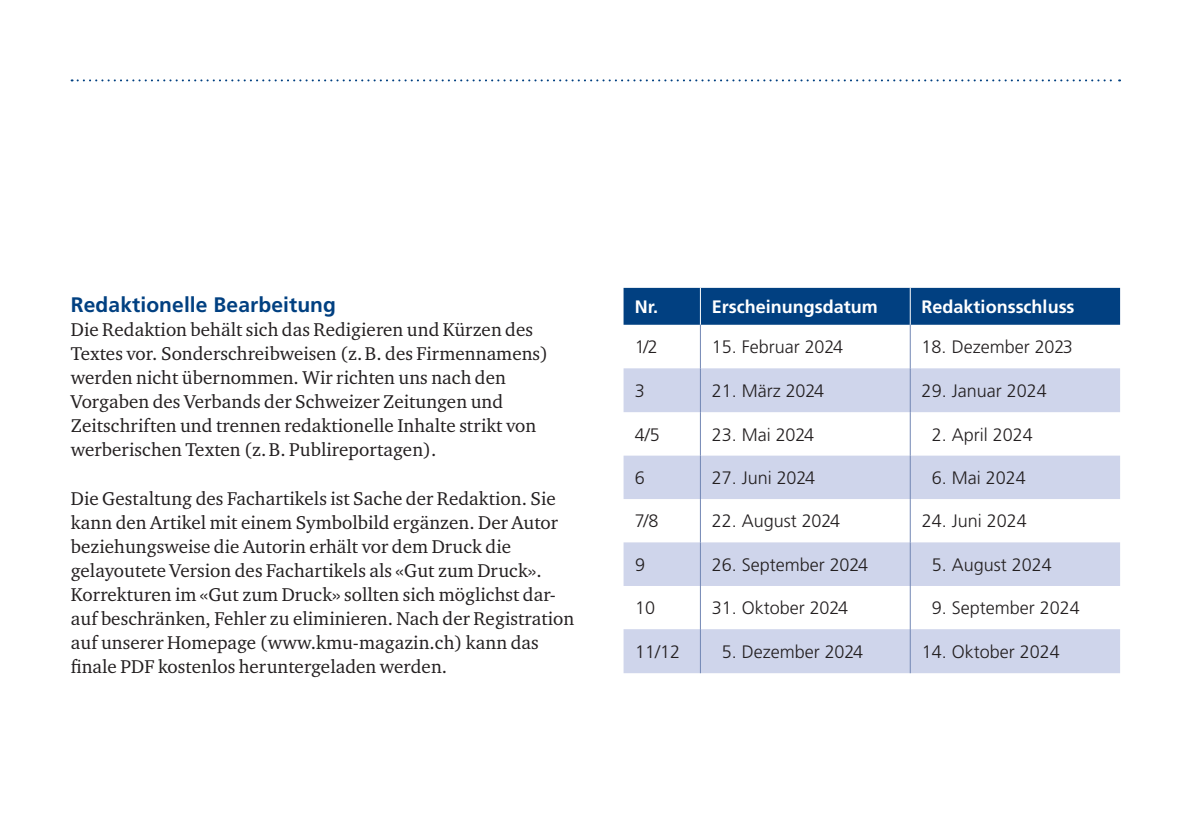
<style>
.page{position:relative;width:1191px;height:840px;background:#fff}
.page>*{position:absolute;margin:0;border:0;box-sizing:border-box;transform-origin:0 0}
.t1{font:700 21px "Frutiger LT Std";letter-spacing:.005em;color:#014081}
.t2{font:19px/24px "Charter ITC Std";letter-spacing:.005em;color:#231f20}
.t3{font:300 18px "Frutiger LT Std";color:#231f20}
.t4{font:700 18px "Frutiger LT Std";color:#fff}
</style>
<div class="page">
<svg style="left:72px;top:79px;width:1048px;height:2px"></svg>
<div style="left:623px;top:288px;width:497px;height:36px;background:#014081"></div>
<svg style="left:623px;top:368px;width:497px;height:304px;fill:#cfd5eb"></svg>
<hr style="left:700px;top:288px;width:1px;height:36px;background:#fff">
<hr style="left:700px;top:324px;width:1px;height:44px;background:#7186b4">
<hr style="left:910px;top:288px;width:1px;height:36px;background:#fff">
<hr style="left:910px;top:324px;width:1px;height:44px;background:#7186b4">
<hr style="left:700px;top:368px;width:1px;height:44px;background:#7186b4">
<hr style="left:910px;top:368px;width:1px;height:44px;background:#7186b4">
<hr style="left:700px;top:412px;width:1px;height:43px;background:#7186b4">
<hr style="left:910px;top:412px;width:1px;height:43px;background:#7186b4">
<hr style="left:700px;top:455px;width:1px;height:43px;background:#7186b4">
<hr style="left:910px;top:455px;width:1px;height:43px;background:#7186b4">
<hr style="left:700px;top:498px;width:1px;height:44px;background:#7186b4">
<hr style="left:910px;top:498px;width:1px;height:44px;background:#7186b4">
<hr style="left:700px;top:542px;width:1px;height:43px;background:#7186b4">
<hr style="left:910px;top:542px;width:1px;height:43px;background:#7186b4">
<hr style="left:700px;top:585px;width:1px;height:43px;background:#7186b4">
<hr style="left:910px;top:585px;width:1px;height:43px;background:#7186b4">
<hr style="left:700px;top:628px;width:1px;height:44px;background:#7186b4">
<hr style="left:910px;top:628px;width:1px;height:44px;background:#7186b4">
<p class="t1" style="left:71px;top:292px;width:267px">Redaktionelle Bearbeitung</p>
<p class="t2" style="left:71px;top:317px;width:479px">Die Redaktion behält sich das Redigieren und Kürzen des Textes vor. Sonderschreibweisen (z.B. des Firmennamens) werden nicht übernommen. Wir richten uns nach den Vorgaben des Verbands der Schweizer Zeitungen und Zeitschriften und trennen redaktionelle Inhalte strikt von werberischen Texten (z.B. Publireportagen).</p>
<p class="t2" style="left:71px;top:485px;width:505px">Die Gestaltung des Fachartikels ist Sache der Redaktion. Sie kann den Artikel mit einem Symbolbild ergänzen. Der Autor beziehungsweise die Autorin erhält vor dem Druck die gelayoutete Version des Fachartikels als «Gut zum Druck».<br>Korrekturen im «Gut zum Druck» sollten sich möglichst dar&shy;auf beschränken, Fehler zu eliminieren. Nach der Registration auf unserer Homepage (www.kmu-magazin.ch) kann das finale PDF kostenlos heruntergeladen werden.</p>
<p class="t4" style="left:635px;top:296px;width:25px">Nr.</p>
<p class="t4" style="left:712px;top:296px;width:167px">Erscheinungsdatum</p>
<p class="t4" style="left:921px;top:296px;width:154px">Redaktionsschluss</p>
<p class="t3" style="left:635px;top:337px;width:25px">1/2</p>
<p class="t3" style="left:712px;top:337px;width:133px">15. Februar 2024</p>
<p class="t3" style="left:921px;top:337px;width:153px">18. Dezember 2023</p>
<p class="t3" style="left:635px;top:380px;width:12px">3</p>
<p class="t3" style="left:712px;top:380px;width:114px">21. März 2024</p>
<p class="t3" style="left:921px;top:380px;width:127px">29. Januar 2024</p>
<p class="t3" style="left:635px;top:424px;width:27px">4/5</p>
<p class="t3" style="left:712px;top:424px;width:104px">23. Mai 2024</p>
<p class="t3" style="left:931px;top:424px;width:103px">2. April 2024</p>
<p class="t3" style="left:635px;top:467px;width:12px">6</p>
<p class="t3" style="left:712px;top:467px;width:105px">27. Juni 2024</p>
<p class="t3" style="left:931px;top:467px;width:96px">6. Mai 2024</p>
<p class="t3" style="left:635px;top:510px;width:25px">7/8</p>
<p class="t3" style="left:712px;top:510px;width:130px">22. August 2024</p>
<p class="t3" style="left:921px;top:510px;width:107px">24. Juni 2024</p>
<p class="t3" style="left:635px;top:554px;width:12px">9</p>
<p class="t3" style="left:712px;top:554px;width:158px">26. September 2024</p>
<p class="t3" style="left:931px;top:554px;width:122px">5. August 2024</p>
<p class="t3" style="left:635px;top:597px;width:22px">10</p>
<p class="t3" style="left:712px;top:597px;width:138px">31. Oktober 2024</p>
<p class="t3" style="left:931px;top:597px;width:150px">9. September 2024</p>
<p class="t3" style="left:635px;top:641px;width:47px">11/12</p>
<p class="t3" style="left:722px;top:641px;width:143px">5. Dezember 2024</p>
<p class="t3" style="left:921px;top:641px;width:140px">14. Oktober 2024</p>
</div>
